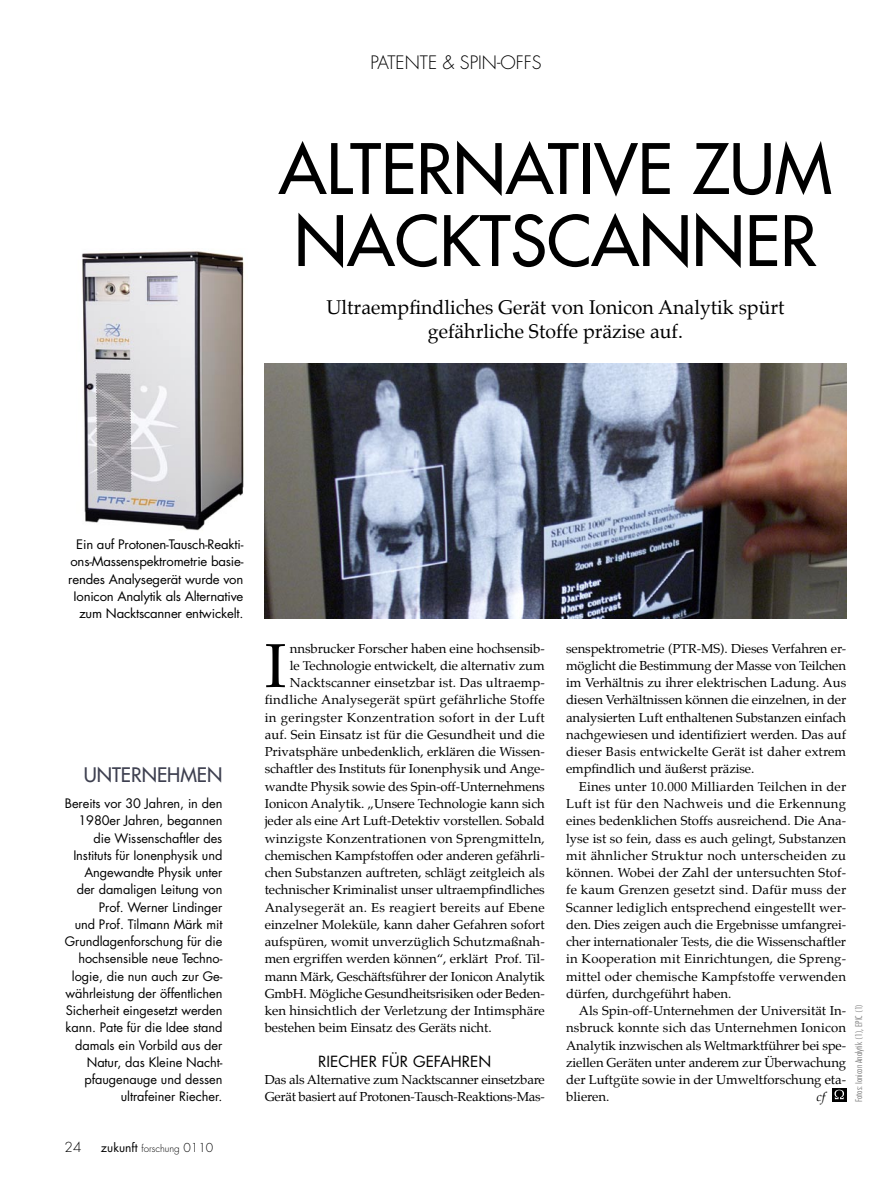
<style>
.page{position:relative;width:893px;height:1191px;background:#fff}
.page>*{position:absolute;margin:0;border:0;box-sizing:border-box;transform-origin:0 0}
.Zitat{font:67.5px/72px "Futura";color:#000}
.t1{font:62.1px "Palatino";color:#000;scale:1.05 1}
.Zitat-2{font:19.5px "Palatino";color:#000}
.Zitat-3{font:19.5px "Futura";color:#3e4050}
.Zitat-4{font:300 18px "Futura";color:#000}
.t2{font:15px "Futura";color:#000}
.Zitat-5{font:300 13.5px "Futura";color:#000}
.t3{font:12.75px/17.2px "Palatino";letter-spacing:-.005em;color:#000;text-align:justify}
.Zitat-6{font:12.75px/17.2px "Futura";letter-spacing:-.005em;color:#000;text-align:right}
.t4{font:12.75px "Palatino";letter-spacing:.015em;color:#000}
.t5{font:12.75px "Palatino";letter-spacing:.025em;color:#000}
.t6{font:12.75px "Palatino";letter-spacing:.02em;color:#000}
.t7{font:italic 12.75px "Palatino";color:#000}
.Zitat-7{font:300 9.75px "Futura";color:#000}
.t8{font:300 condensed 9px "Futura";color:#7c7c7c}
.s1{font-weight:400;font-size:12px}
.s2{font-size:12px}
</style>
<div class="page">
<img style="left:265px;top:364px;width:581px;height:254px">
<svg style="left:832px;top:1088px;width:14px;height:13px"></svg>
<svg style="left:834px;top:1089px;width:10px;height:10px"></svg>
<img style="left:82px;top:251px;width:162px;height:280px">
<p class="Zitat-4" style="left:370px;top:50px;width:173px">PATENTE &amp; SPIN-OFFS</p>
<p class="Zitat" style="left:279px;top:133px;width:555px">ALTERNATIVE ZUM<br>NACKTSCANNER</p>
<p class="Zitat-2" style="left:326px;top:294px;width:460px">Ultraempfindliches Gerät von Ionicon Analytik spürt</p>
<p class="Zitat-2" style="left:428px;top:318px;width:257px">gefährliche Stoffe präzise auf.</p>
<p class="Zitat-6" style="left:68px;top:535px;width:177px">Ein auf Protonen-Tausch-Reakti&shy;ons-Massenspektrometrie basie&shy;rendes Analysegerät wurde von<br>Ionicon Analytik als Alternative zum Nacktscanner entwickelt.</p>
<p class="Zitat-3" style="left:84px;top:762px;width:140px">UNTERNEHMEN</p>
<p class="Zitat-6" style="left:65px;top:794px;width:159px">Bereits vor 30 Jahren, in den<br>1980er Jahren, begannen die Wissenschaftler des<br>Instituts für Ionenphysik und<br>Angewandte Physik unter der damaligen Leitung von<br>Prof. Werner Lindinger<br>und Prof. Tilmann Märk mit<br>Grundlagenforschung für die hochsensible neue Techno&shy;logie, die nun auch zur Ge&shy;währleistung der öffentlichen<br>Sicherheit eingesetzt werden kann. Pate für die Idee stand damals ein Vorbild aus der<br>Natur, das Kleine Nacht&shy;pfaugenauge und dessen</p>
<p class="Zitat-6" style="left:121px;top:1087px;width:103px">ultrafeiner Riecher.</p>
<p class="Zitat-5" style="left:65px;top:1138px;width:18px">24</p>
<p class="Zitat-7" style="left:101px;top:1142px;width:114px"><span class="s1">zukunft</span> forschung <span class="s2">0110</span></p>
<p class="t1" style="left:265px;top:625px;width:22px">I</p>
<p class="t3" style="left:290px;top:641px;width:256px">nnsbrucker Forscher haben eine hochsensib-</p>
<p class="t3" style="left:290px;top:658px;width:256px">le Technologie entwickelt, die alternativ zum</p>
<p class="t3" style="left:290px;top:675px;width:256px">Nacktscanner einsetzbar ist. Das ultraemp-</p>
<p class="t4" style="left:265px;top:691px;width:281px">findliche Analysegerät spürt gefährliche Stoffe</p>
<p class="t5" style="left:265px;top:709px;width:282px">in geringster Konzentration sofort in der Luft</p>
<p class="t3" style="left:265px;top:727px;width:282px">auf. Sein Einsatz ist für die Gesundheit und die</p>
<p class="t3" style="left:265px;top:744px;width:282px">Privatsphäre unbedenklich, erklären die Wissen-</p>
<p class="t3" style="left:265px;top:761px;width:282px">schaftler des Instituts für Ionenphysik und Ange-</p>
<p class="t3" style="left:265px;top:779px;width:282px">wandte Physik sowie des Spin-off-Unternehmens</p>
<p class="t3" style="left:265px;top:796px;width:282px">Ionicon Analytik. „Unsere Technologie kann sich</p>
<p class="t3" style="left:265px;top:813px;width:282px">jeder als eine Art Luft-Detektiv vorstellen. Sobald</p>
<p class="t4" style="left:265px;top:829px;width:282px">winzigste Konzentrationen von Sprengmitteln,</p>
<p class="t3" style="left:265px;top:848px;width:282px">chemischen Kampfstoffen oder anderen gefährli-</p>
<p class="t3" style="left:265px;top:865px;width:281px">chen Substanzen auftreten, schlägt zeitgleich als</p>
<p class="t3" style="left:265px;top:882px;width:282px">technischer Kriminalist unser ultraempfindliches</p>
<p class="t6" style="left:265px;top:898px;width:281px">Analysegerät an. Es reagiert bereits auf Ebene</p>
<p class="t3" style="left:265px;top:917px;width:282px">einzelner Moleküle, kann daher Gefahren sofort</p>
<p class="t3" style="left:265px;top:934px;width:282px">aufspüren, womit unverzüglich Schutzmaßnah-</p>
<p class="t3" style="left:265px;top:951px;width:282px">men ergriffen werden können“, erklärt Prof. Til-</p>
<p class="t3" style="left:265px;top:968px;width:282px">mann Märk, Geschäftsführer der Ionicon Analytik</p>
<p class="t3" style="left:265px;top:986px;width:282px">GmbH. Mögliche Gesundheitsrisiken oder Beden-</p>
<p class="t3" style="left:265px;top:1003px;width:282px">ken hinsichtlich der Verletzung der Intimsphäre</p>
<p class="t3" style="left:265px;top:1020px;width:228px">bestehen beim Einsatz des Geräts nicht.</p>
<p class="t2" style="left:318px;top:1051px;width:175px">RIECHER FÜR GEFAHREN</p>
<p class="t3" style="left:265px;top:1072px;width:282px">Das als Alternative zum Nacktscanner einsetzbare<br>Gerät basiert auf Protonen-Tausch-Reaktions-Mas-</p>
<p class="t3" style="left:566px;top:641px;width:282px">senspektrometrie (PTR-MS). Dieses Verfahren er&shy;möglicht die Bestimmung der Masse von Teilchen im Verhältnis zu ihrer elektrischen Ladung. Aus diesen Verhältnissen können die einzelnen, in der analysierten Luft enthaltenen Substanzen einfach nachgewiesen und identifiziert werden. Das auf dieser Basis entwickelte Gerät ist daher extrem empfindlich und äußerst präzise.</p>
<p class="t3" style="left:566px;top:779px;width:282px;text-indent:13px">Eines unter 10.000 Milliarden Teilchen in der Luft ist für den Nachweis und die Erkennung eines bedenklichen Stoffs ausreichend. Die Ana&shy;lyse ist so fein, dass es auch gelingt, Substanzen mit ähnlicher Struktur noch unterscheiden zu können. Wobei der Zahl der untersuchten Stof&shy;fe kaum Grenzen gesetzt sind. Dafür muss der Scanner lediglich entsprechend eingestellt wer&shy;den. Dies zeigen auch die Ergebnisse umfangrei&shy;cher internationaler Tests, die die Wissenschaftler in Kooperation mit Einrichtungen, die Spreng&shy;mittel oder chemische Kampfstoffe verwenden dürfen, durchgeführt haben.</p>
<p class="t3" style="left:566px;top:1003px;width:282px;text-indent:13px">Als Spin-off-Unternehmen der Universität In&shy;nsbruck konnte sich das Unternehmen Ionicon Analytik inzwischen als Weltmarktführer bei spe&shy;ziellen Geräten unter anderem zur Überwachung der Luftgüte sowie in der Umweltforschung eta&shy;blieren.</p>
<p class="t7" style="left:817px;top:1089px;width:10px">cf</p>
<p class="t8" style="left:853px;top:1102px;width:100px;rotate:-90deg">Fotos: Ionicon Analytik (1), EPIC (1)</p>
</div>
